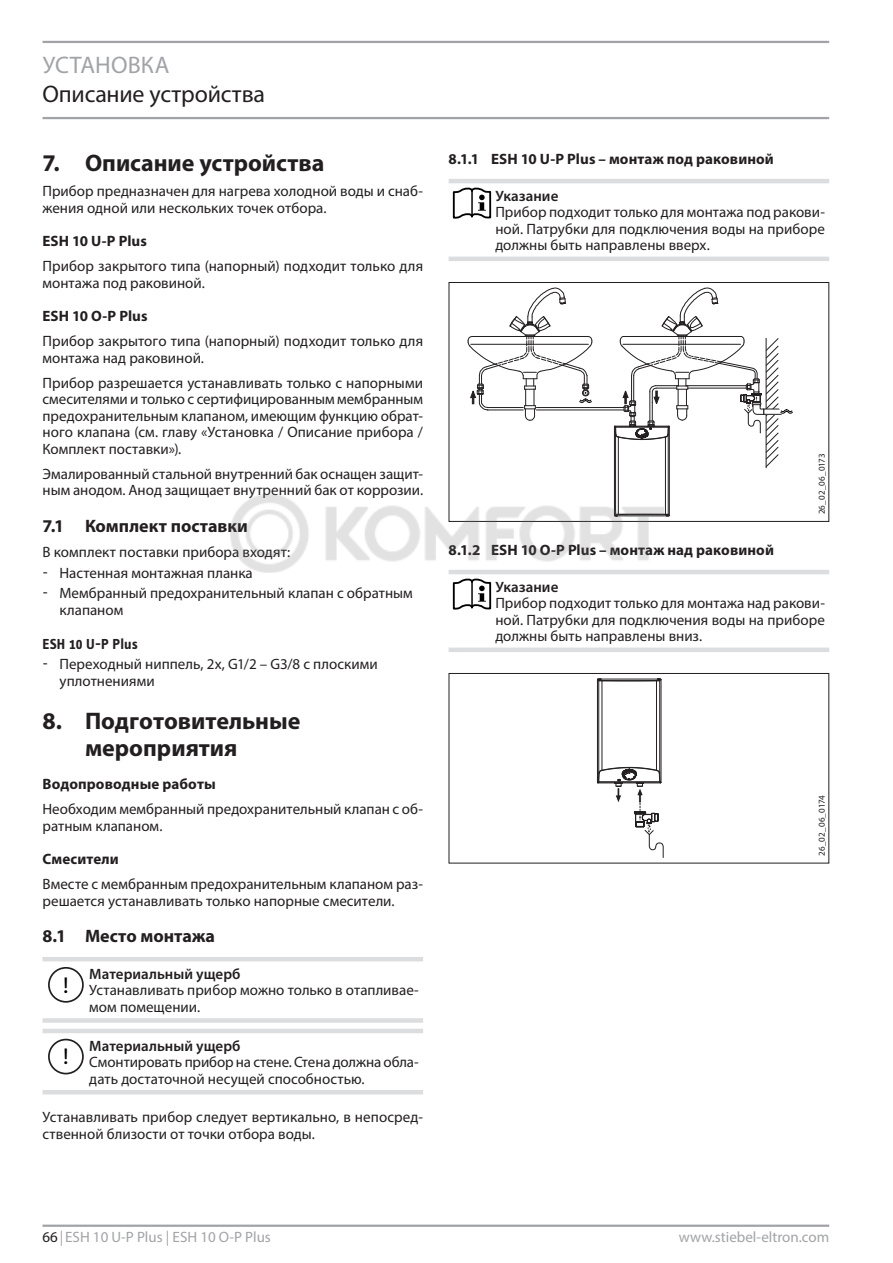
<style>
.page{position:relative;width:893px;height:1263px;background:#fff}
.page>*{position:absolute;margin:0;border:0;box-sizing:border-box;transform-origin:0 0}
.t1{font:700 24px/26.4px "Myriad Pro";color:#231f20}
.t2{font:24px "Myriad Pro";letter-spacing:-.005em;color:#231f20}
.t3{font:24px "Myriad Pro";color:#a1a3a6}
.t4{font:23.25px "STE Info Text";color:#000}
.t5{font:700 18px "Myriad Pro";color:#231f20}
.t6{font:15px/16.5px "Myriad Pro";color:#231f20}
.t7{font:700 15px "Myriad Pro";letter-spacing:.005em;color:#231f20}
.t8{font:15px "Myriad Pro";color:#a1a3a6}
.t9{font:600 15px "Myriad Pro";letter-spacing:.005em;color:#231f20}
.t10{font:700 15px "STE Info Text";color:#231f20}
.t11{font:9px "Myriad Pro";letter-spacing:-.01em;color:#231f20}
.s1{font-family:"STE Info Text"}
.s2{color:#231f20}
</style>
<div class="page">
<hr style="left:43px;top:41px;width:786px;height:2px;background:#a1a3a6">
<hr style="left:43px;top:117px;width:786px;height:2px;background:#a1a3a6">
<hr style="left:43px;top:1224px;width:786px;height:3px;background:#a1a3a6">
<hr style="left:43px;top:957px;width:380px;height:4px;background:#dcdddf">
<div style="left:43px;top:1018px;width:380px;height:5px;background:#dcdddf"></div>
<div style="left:48px;top:967px;width:36px;height:36px;border:2px solid #231f20;border-radius:50%"></div>
<hr style="left:43px;top:1029px;width:380px;height:4px;background:#dcdddf">
<hr style="left:43px;top:1090px;width:380px;height:4px;background:#dcdddf">
<div style="left:48px;top:1039px;width:36px;height:35px;border:2px solid #231f20;border-radius:50%"></div>
<hr style="left:449px;top:179px;width:380px;height:4px;background:#dcdddf">
<hr style="left:449px;top:257px;width:380px;height:4px;background:#dcdddf">
<svg style="left:453px;top:188px;width:38px;height:31px"></svg>
<hr style="left:471px;top:191px;width:2px;height:24px;background:#000">
<hr style="left:536px;top:407px;width:88px;height:1px;background:#231f20">
<hr style="left:536px;top:410px;width:88px;height:1px;background:#231f20">
<hr style="left:766px;top:338px;width:1px;height:130px;background:#231f20">
<svg style="left:468px;top:288px;width:125px;height:133px"></svg>
<hr style="left:614px;top:426px;width:1px;height:89px;background:#231f20">
<hr style="left:615px;top:435px;width:1px;height:79px;background:#231f20">
<hr style="left:618px;top:437px;width:1px;height:77px;background:#231f20">
<hr style="left:665px;top:437px;width:1px;height:77px;background:#231f20">
<hr style="left:668px;top:435px;width:1px;height:79px;background:#231f20">
<hr style="left:669px;top:426px;width:1px;height:89px;background:#231f20">
<svg style="left:614px;top:288px;width:179px;height:179px"></svg>
<div style="left:449px;top:282px;width:380px;height:240px;border:1px solid #231f20"></div>
<hr style="left:449px;top:570px;width:380px;height:4px;background:#dcdddf">
<hr style="left:449px;top:648px;width:380px;height:4px;background:#dcdddf">
<svg style="left:453px;top:583px;width:38px;height:27px"></svg>
<hr style="left:471px;top:582px;width:2px;height:24px;background:#000">
<hr style="left:661px;top:679px;width:1px;height:103px;background:#231f20">
<hr style="left:659px;top:681px;width:1px;height:92px;background:#231f20">
<hr style="left:656px;top:681px;width:1px;height:89px;background:#231f20">
<hr style="left:602px;top:681px;width:1px;height:89px;background:#231f20">
<hr style="left:598px;top:681px;width:1px;height:92px;background:#231f20">
<hr style="left:597px;top:679px;width:1px;height:103px;background:#231f20">
<svg style="left:597px;top:678px;width:65px;height:3px"></svg>
<svg style="left:597px;top:767px;width:67px;height:91px"></svg>
<div style="left:449px;top:673px;width:380px;height:190px;border:1px solid #231f20"></div>
<img style="left:230px;top:485px;width:440px;height:98px">
<h1 class="t3" style="left:43px;top:50px;width:15px">Установ</h1>
<h1 class="t3" style="left:141px;top:50px;width:27px">ка</h1>
<h1 class="t2" style="left:43px;top:79px;width:224px">Описание устройства</h1>
<h1 class="t1" style="left:43px;top:149px;width:283px">7. Описание устройства</h1>
<p class="t6" style="left:43px;top:183px;width:382px">Прибор предназначен для нагрева холодной воды и снаб&shy;жения одной или нескольких точек отбора.</p>
<p class="t7" style="left:43px;top:231px;width:106px">ESH 10 U-P Plus</p>
<p class="t6" style="left:43px;top:258px;width:382px">Прибор закрытого типа (напорный) подходит только для монтажа под раковиной.</p>
<p class="t7" style="left:43px;top:306px;width:107px">ESH 10 O-P Plus</p>
<p class="t6" style="left:43px;top:333px;width:382px">Прибор закрытого типа (напорный) подходит только для монтажа над раковиной.</p>
<p class="t6" style="left:43px;top:374px;width:382px;text-align:justify">Прибор разрешается устанавливать только с напорными смесителями и только с сертифицированным мембранным предохранительным клапаном, имеющим функцию обрат&shy;ного клапана (см. главу «Установка / Описание прибора / Комплект поставки»).</p>
<p class="t6" style="left:43px;top:465px;width:382px">Эмалированный стальной внутренний бак оснащен защит&shy;ным анодом. Анод защищает внутренний бак от коррозии.</p>
<p class="t5" style="left:43px;top:514px;width:207px">7.1 Комплект поставки</p>
<p class="t6" style="left:43px;top:543px;width:249px">В комплект поставки прибора входят:</p>
<p class="t6" style="left:43px;top:564px;width:212px"><span class="s1">-</span> Настенная монтажная планка</p>
<p class="t6" style="left:60px;top:585px;width:355px;text-indent:-17px"><span class="s1">-</span> Мембранный предохранительный клапан с обратным клапаном</p>
<p class="t10" style="left:43px;top:635px;width:97px">ESH 10 U-P Plus</p>
<p class="t6" style="left:60px;top:656px;width:320px;text-indent:-17px"><span class="s1">-</span> Переходный ниппель, 2x, G1/2 – G3/8 с плоскими уплотнениями</p>
<h1 class="t1" style="left:85px;top:707px;width:217px;text-indent:-43px">8. Подготовительные мероприятия</h1>
<p class="t7" style="left:43px;top:774px;width:175px">Водопроводные работы</p>
<p class="t6" style="left:43px;top:800px;width:382px">Необходим мембранный предохранительный клапан с об&shy;ратным клапаном.</p>
<p class="t7" style="left:43px;top:849px;width:78px">Смесители</p>
<p class="t6" style="left:43px;top:876px;width:382px">Вместе с мембранным предохранительным клапаном раз&shy;решается устанавливать только напорные смесители.</p>
<p class="t5" style="left:43px;top:925px;width:174px">8.1 Место монтажа</p>
<h2 class="t4" style="left:62px;top:972px;width:8px">!</h2>
<p class="t9" style="left:89px;top:964px;width:153px">Материальный ущерб</p>
<p class="t6" style="left:89px;top:982px;width:331px">Устанавливать прибор можно только в отапливае&shy;мом помещении.</p>
<p class="t9" style="left:89px;top:1036px;width:153px">Материальный ущерб</p>
<p class="t6" style="left:89px;top:1054px;width:331px">Смонтировать прибор на стене. Стена должна обла&shy;дать достаточной несущей способностью.</p>
<p class="t6" style="left:43px;top:1108px;width:382px">Устанавливать прибор следует вертикально, в непосред&shy;ственной близости от точки отбора воды.</p>
<h2 class="t4" style="left:62px;top:1043px;width:8px">!</h2>
<p class="t7" style="left:449px;top:149px;width:327px">8.1.1 ESH 10 U-P Plus – монтаж под раковиной</p>
<p class="t9" style="left:495px;top:186px;width:65px">Указание</p>
<p class="t6" style="left:495px;top:204px;width:331px;text-align:justify">Прибор подходит только для монтажа под ракови&shy;ной. Патрубки для подключения воды на приборе должны быть направлены вверх.</p>
<p class="t11" style="left:816px;top:514px;width:62px;rotate:-90deg">26_02_06_0173</p>
<p class="t7" style="left:449px;top:540px;width:327px">8.1.2 ESH 10 O-P Plus – монтаж над раковиной</p>
<p class="t9" style="left:495px;top:577px;width:65px">Указание</p>
<p class="t6" style="left:495px;top:595px;width:331px;text-align:justify">Прибор подходит только для монтажа над ракови&shy;ной. Патрубки для подключения воды на приборе должны быть направлены вниз.</p>
<p class="t11" style="left:816px;top:856px;width:62px;rotate:-90deg">26_02_06_0174</p>
<p class="t8" style="left:43px;top:1227px;width:230px"><span class="s2">66</span>| ESH 10 U-P Plus | ESH 10 O-P Plus</p>
<p class="t8" style="left:679px;top:1227px;width:152px">www.stiebel-eltron.com</p>
</div>
